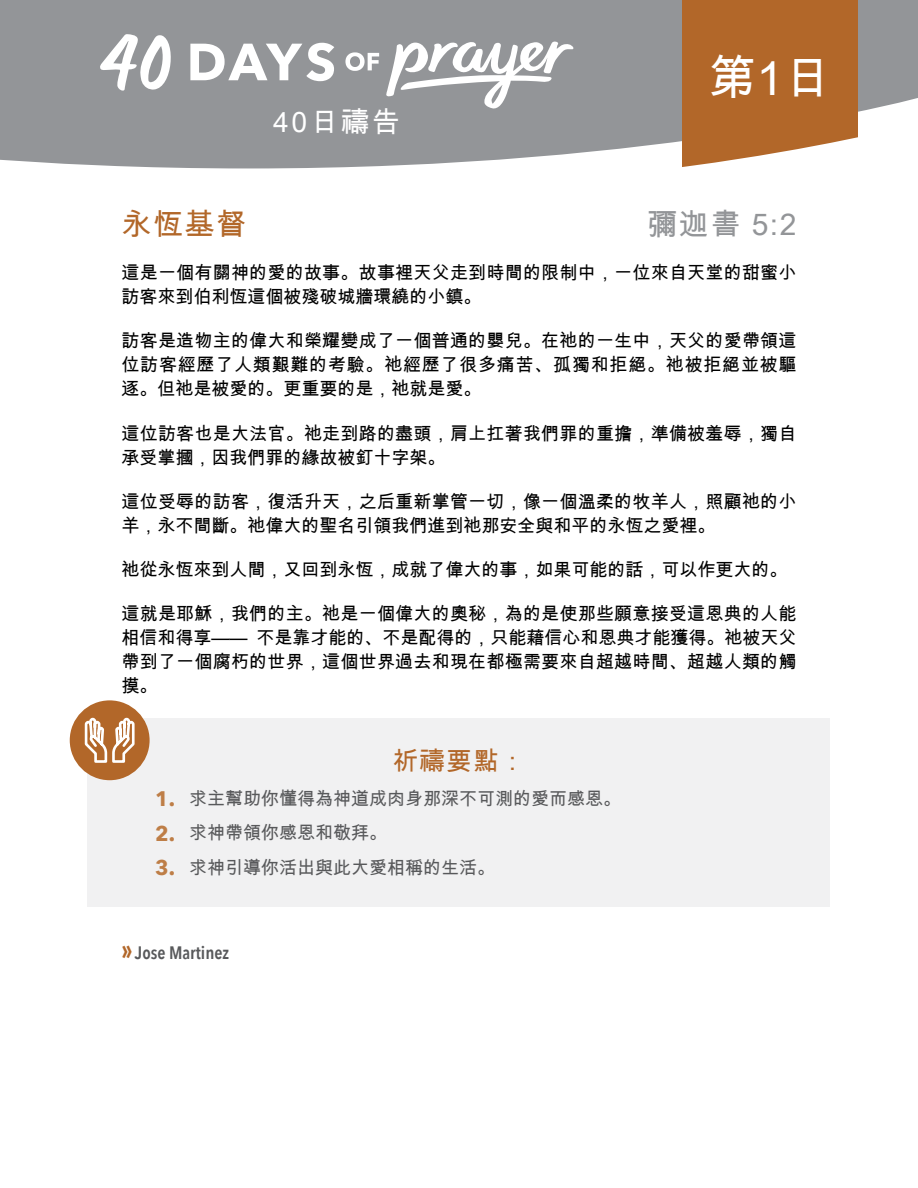
<style>
.page{position:relative;width:918px;height:1188px;background:#fff}
.page>*{position:absolute;margin:0;border:0;box-sizing:border-box;transform-origin:0 0}
.t1{font:48px "Arial Unicode MS";color:#fff}
.t2{font:30px "Arial Unicode MS";color:#939598}
.t3{font:30px "Arial Unicode MS";color:#b26729}
.t4{font:28.2px "Arial Unicode MS";letter-spacing:.1em;color:#fff}
.t5{font:25.5px "Arial Unicode MS";color:#b26729}
.t6{font:18px/24px "Arial Unicode MS";letter-spacing:.015em;color:#000}
.t7{font:18px "Arial Unicode MS";color:#58595b}
.t8{font:600 18px "Avenir Next Condensed";color:#58595b}
.s1{font-family:"Avenir Next";font-weight:700;font-size:21px;color:#be7e47}
.s2{font-weight:700;font-size:27px;color:#b26729}
</style>
<div class="page">
<div style="left:88px;top:718px;width:742px;height:189px;background:#f1f1f2"></div>
<svg style="left:0;top:0;width:918px;height:168px;background:#9b9da0"></svg>
<svg style="left:682px;top:0;width:175px;height:168px;background:#b8733a"></svg>
<div style="left:70px;top:700px;width:80px;height:80px;background:#b26729;border-radius:50%"></div>
<svg style="left:83px;top:700px;width:53px;height:63px"></svg>
<svg style="left:190px;top:43px;width:144px;height:38px"></svg>
<svg style="left:345px;top:52px;width:34px;height:19px"></svg>
<svg style="left:386px;top:41px;width:188px;height:68px"></svg>
<svg style="left:100px;top:34px;width:76px;height:57px"></svg>
<h3 class="t4" style="left:273px;top:102px;width:129px">40日禱告</h3>
<h1 class="t1" style="left:708px;top:43px;width:124px">第1日</h1>
<h2 class="t3" style="left:122px;top:203px;width:126px">永恆基督</h2>
<h2 class="t2" style="left:647px;top:203px;width:151px">彌迦書 5:2</h2>
<p class="t6" style="left:122px;top:260px;width:677px">這是一個有關神的愛的故事。故事裡天父走到時間的限制中，一位來自天堂的甜蜜小訪客來到伯利恆這個被殘破城牆環繞的小鎮。</p>
<p class="t6" style="left:122px;top:329px;width:677px;text-align:justify">訪客是造物主的偉大和榮耀變成了一個普通的嬰兒。在祂的一生中，天父的愛帶領這位訪客經歷了人類艱難的考驗。祂經歷了很多痛苦、孤獨和拒絕。祂被拒絕並被驅逐。但祂是被愛的。更重要的是，祂就是愛。</p>
<p class="t6" style="left:122px;top:421px;width:677px">這位訪客也是大法官。祂走到路的盡頭，肩上扛著我們罪的重擔，準備被羞辱，獨自承受掌摑，因我們罪的緣故被釘十字架。</p>
<p class="t6" style="left:122px;top:489px;width:677px">這位受辱的訪客，復活升天，之后重新掌管一切，像一個溫柔的牧羊人，照顧祂的小羊，永不間斷。祂偉大的聖名引領我們進到祂那安全與和平的永恆之愛裡。</p>
<p class="t6" style="left:122px;top:557px;width:667px">祂從永恆來到人間，又回到永恆，成就了偉大的事，如果可能的話，可以作更大的。</p>
<p class="t6" style="left:122px;top:602px;width:677px;text-align:justify">這就是耶穌，我們的主。祂是一個偉大的奧秘，為的是使那些願意接受這恩典的人能相信和得享—— 不是靠才能的、不是配得的，只能藉信心和恩典才能獲得。祂被天父帶到了一個腐朽的世界，這個世界過去和現在都極需要來自超越時間、超越人類的觸摸。</p>
<h3 class="t5" style="left:393px;top:743px;width:134px">祈禱要點：</h3>
<p class="t7" style="left:155px;top:786px;width:467px"><span class="s1">1.</span> 求主幫助你懂得為神道成肉身那深不可測的愛而感恩。</p>
<p class="t7" style="left:155px;top:820px;width:233px"><span class="s1">2.</span> 求神帶領你感恩和敬拜。</p>
<p class="t7" style="left:155px;top:855px;width:341px"><span class="s1">3.</span> 求神引導你活出與此大愛相稱的生活。</p>
<p class="t8" style="left:122px;top:937px;width:109px"><span class="s2">»</span>Jose Martinez</p>
</div>
